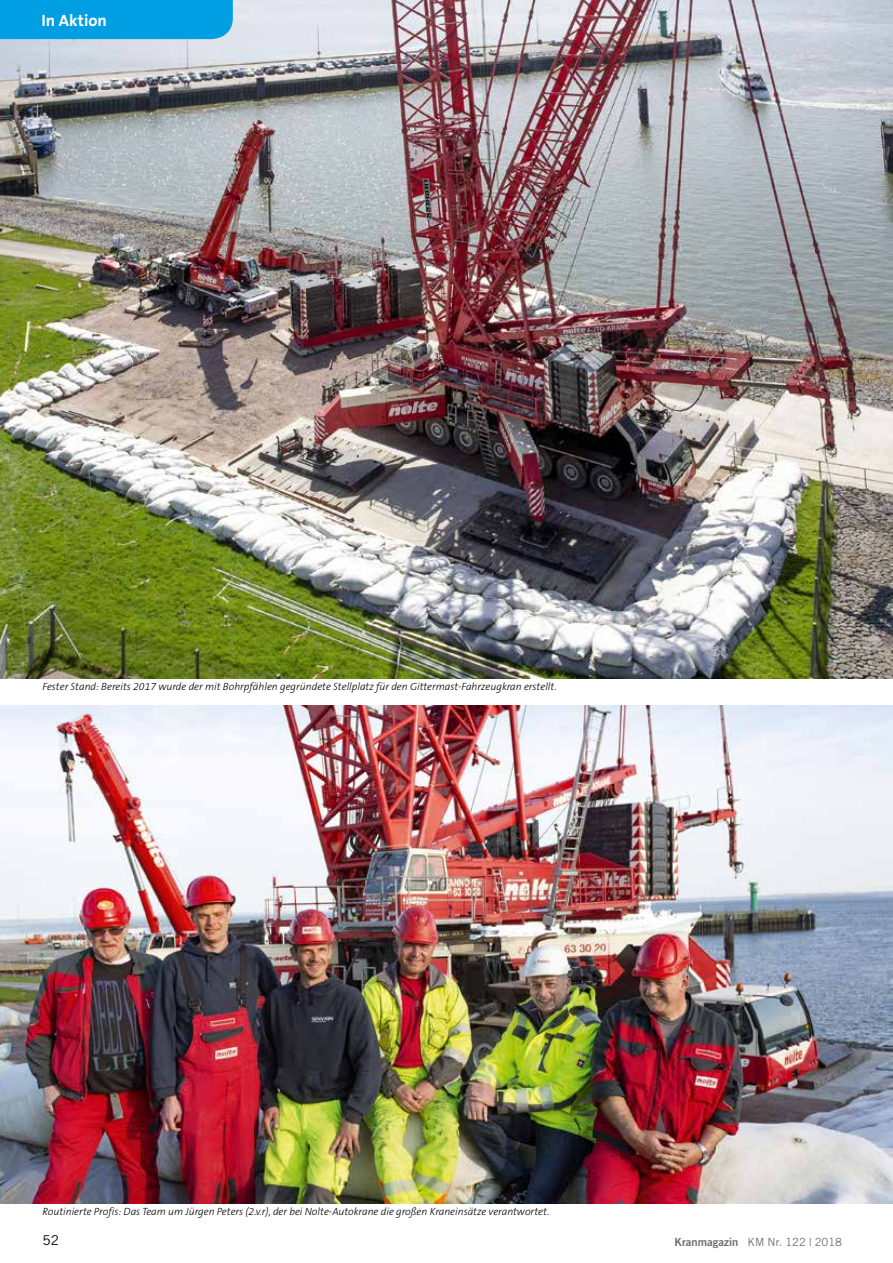
<style>
.page{position:relative;width:893px;height:1263px;background:#fff}
.page>*{position:absolute;margin:0;border:0;box-sizing:border-box;transform-origin:0 0}
.t1{font:700 16.5px "The Sans B7";color:#fff}
.t2{font:13.5px "Trade Gothic";color:#000}
.t3{font:11.25px "Trade Gothic";color:#6e6e6e}
.t4{font:italic 300 10.5px "The Sans B3";color:#000}
.s1{font-family:"Trade Gothic Bold Two"}
</style>
<div class="page">
<img style="left:0;top:0;width:893px;height:678px">
<div style="left:0;top:0;width:233px;height:39px;background:#009ee3"></div>
<img style="left:0;top:706px;width:893px;height:497px">
<h1 class="t1" style="left:41px;top:11px;width:67px">In Aktion</h1>
<p class="t4" style="left:43px;top:681px;width:516px">Fester Stand: Bereits 2017 wurde der mit Bohrpfählen gegründete Stellplatz für den Gittermast-Fahrzeugkran erstellt.</p>
<p class="t4" style="left:43px;top:1206px;width:508px">Routinierte Profis: Das Team um Jürgen Peters (2.v.r), der bei Nolte-Autokrane die großen Kraneinsätze verantwortet.</p>
<p class="t2" style="left:43px;top:1232px;width:18px">52</p>
<p class="t3" style="left:675px;top:1235px;width:169px"><span class="s1">Kranmagazin</span> KM Nr. 122 | 2018</p>
</div>
